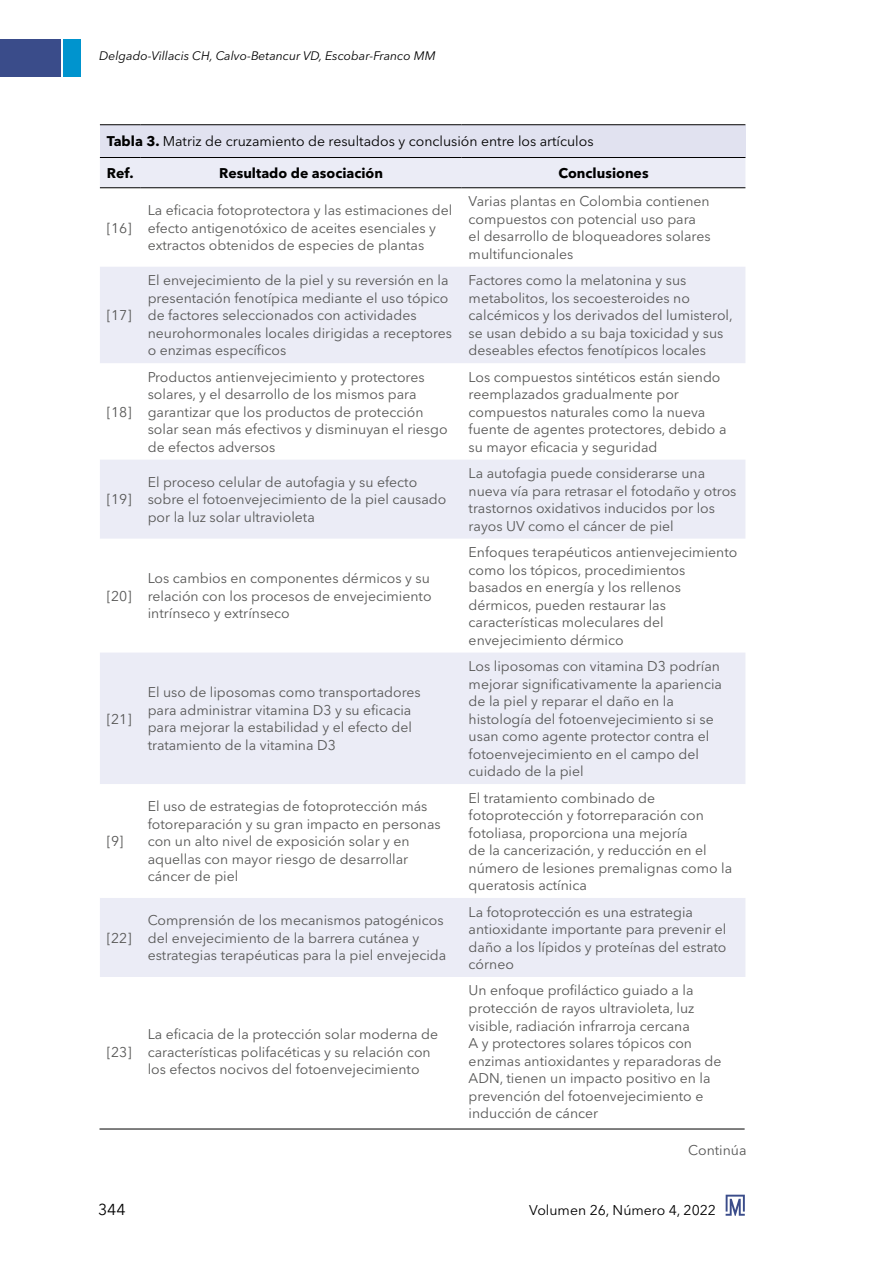
<style>
.page{position:relative;width:869px;height:1265px;background:#fff}
.page>*{position:absolute;margin:0;border:0;box-sizing:border-box;transform-origin:0 0}
.t1{font:15.75px "Avenir Next LT Pro";color:#000}
.t2{font:14px/17.5px "Avenir Next LT Pro";color:#575756}
.t3{font:14px "Avenir Next LT Pro";color:#000}
.t4{font:700 14px "Avenir Next LT Pro";color:#000}
.t5{font:italic 12.25px "Avenir Next LT Pro";color:#000}
.s1{font-weight:700}
</style>
<div class="page">
<div style="left:0;top:40px;width:61px;height:37px;background:#3a4c8a"></div>
<div style="left:63px;top:40px;width:17px;height:37px;background:#0094ce"></div>
<svg style="left:725px;top:1195px;width:19px;height:21px"></svg>
<div style="left:100px;top:125px;width:645px;height:33px;background:#e1e2f0"></div>
<svg style="left:100px;top:158px;width:645px;height:819px;fill:#ebecf6"></svg>
<hr style="left:100px;top:124px;width:41px;height:1px;background:#000">
<hr style="left:141px;top:124px;width:320px;height:1px;background:#000">
<hr style="left:461px;top:124px;width:284px;height:1px;background:#000">
<hr style="left:100px;top:157px;width:41px;height:1px;background:#000">
<hr style="left:141px;top:157px;width:320px;height:1px;background:#000">
<hr style="left:461px;top:157px;width:284px;height:1px;background:#000">
<hr style="left:100px;top:187px;width:41px;height:1px;background:#000">
<hr style="left:141px;top:187px;width:320px;height:1px;background:#000">
<hr style="left:461px;top:187px;width:284px;height:1px;background:#000">
<hr style="left:99px;top:1129px;width:645px;height:1px;background:#000">
<p class="t5" style="left:99px;top:48px;width:337px">Delgado-Villacis CH, Calvo-Betancur VD, Escobar-Franco MM</p>
<p class="t3" style="left:107px;top:133px;width:488px"><span class="s1">Tabla 3.</span> Matriz de cruzamiento de resultados y conclusión entre los artículos</p>
<p class="t4" style="left:107px;top:164px;width:28px">Ref.</p>
<p class="t4" style="left:219px;top:164px;width:165px">Resultado de asociación</p>
<p class="t4" style="left:558px;top:164px;width:92px">Conclusiones</p>
<p class="t2" style="left:107px;top:219px;width:26px">[16]</p>
<p class="t2" style="left:107px;top:307px;width:26px">[17]</p>
<p class="t2" style="left:107px;top:403px;width:26px">[18]</p>
<p class="t2" style="left:107px;top:491px;width:26px">[19]</p>
<p class="t2" style="left:107px;top:587px;width:26px">[20]</p>
<p class="t2" style="left:107px;top:710px;width:26px">[21]</p>
<p class="t2" style="left:107px;top:833px;width:18px">[9]</p>
<p class="t2" style="left:107px;top:929px;width:26px">[22]</p>
<p class="t2" style="left:107px;top:1043px;width:26px">[23]</p>
<p class="t2" style="left:148px;top:201px;width:306px">La eficacia fotoprotectora y las estimaciones del efecto antigenotóxico de aceites esenciales y extractos obtenidos de especies de plantas</p>
<p class="t2" style="left:468px;top:193px;width:243px">Varias plantas en Colombia contienen compuestos con potencial uso para el desarrollo de bloqueadores solares multifuncionales</p>
<p class="t2" style="left:148px;top:272px;width:306px">El envejecimiento de la piel y su reversión en la presentación fenotípica mediante el uso tópico de factores seleccionados con actividades neurohormonales locales dirigidas a receptores o enzimas específicos</p>
<p class="t2" style="left:468px;top:272px;width:265px">Factores como la melatonina y sus metabolitos, los secoesteroides no calcémicos y los derivados del lumisterol, se usan debido a su baja toxicidad y sus deseables efectos fenotípicos locales</p>
<p class="t2" style="left:148px;top:368px;width:301px">Productos antienvejecimiento y protectores solares, y el desarrollo de los mismos para garantizar que los productos de protección solar sean más efectivos y disminuyan el riesgo de efectos adversos</p>
<p class="t2" style="left:468px;top:368px;width:259px">Los compuestos sintéticos están siendo reemplazados gradualmente por compuestos naturales como la nueva fuente de agentes protectores, debido a su mayor eficacia y seguridad</p>
<p class="t2" style="left:148px;top:473px;width:300px">El proceso celular de autofagia y su efecto sobre el fotoenvejecimiento de la piel causado por la luz solar ultravioleta</p>
<p class="t2" style="left:468px;top:464px;width:269px">La autofagia puede considerarse una nueva vía para retrasar el fotodaño y otros trastornos oxidativos inducidos por los rayos UV como el cáncer de piel</p>
<p class="t2" style="left:148px;top:570px;width:285px">Los cambios en componentes dérmicos y su relación con los procesos de envejecimiento intrínseco y extrínseco</p>
<p class="t2" style="left:148px;top:684px;width:274px">El uso de liposomas como transportadores para administrar vitamina D3 y su eficacia para mejorar la estabilidad y el efecto del tratamiento de la vitamina D3</p>
<p class="t2" style="left:468px;top:543px;width:270px">Enfoques terapéuticos antienvejecimiento como los tópicos, procedimientos basados en energía y los rellenos dérmicos, pueden restaurar las características moleculares del envejecimiento dérmico</p>
<p class="t2" style="left:468px;top:657px;width:255px">Los liposomas con vitamina D3 podrían mejorar significativamente la apariencia de la piel y reparar el daño en la histología del fotoenvejecimiento si se usan como agente protector contra el fotoenvejecimiento en el campo del cuidado de la piel</p>
<p class="t2" style="left:148px;top:798px;width:294px">El uso de estrategias de fotoprotección más fotoreparación y su gran impacto en personas con un alto nivel de exposición solar y en aquellas con mayor riesgo de desarrollar cáncer de piel</p>
<p class="t2" style="left:468px;top:789px;width:265px">El tratamiento combinado de fotoprotección y fotorreparación con fotoliasa, proporciona una mejoría<br>de la cancerización, y reducción en el número de lesiones premalignas como la queratosis actínica</p>
<p class="t2" style="left:148px;top:912px;width:300px">Comprensión de los mecanismos patogénicos del envejecimiento de la barrera cutánea y estrategias terapéuticas para la piel envejecida</p>
<p class="t2" style="left:468px;top:903px;width:259px">La fotoprotección es una estrategia antioxidante importante para prevenir el daño a los lípidos y proteínas del estrato córneo</p>
<p class="t2" style="left:148px;top:1026px;width:292px">La eficacia de la protección solar moderna de características polifacéticas y su relación con los efectos nocivos del fotoenvejecimiento</p>
<p class="t2" style="left:468px;top:982px;width:254px">Un enfoque profiláctico guiado a la protección de rayos ultravioleta, luz visible, radiación infrarroja cercana<br>A y protectores solares tópicos con enzimas antioxidantes y reparadoras de ADN, tienen un impacto positivo en la prevención del fotoenvejecimiento e inducción de cáncer</p>
<p class="t2" style="left:687px;top:1141px;width:60px">Continúa</p>
<p class="t1" style="left:98px;top:1200px;width:29px">344</p>
<p class="t3" style="left:529px;top:1202px;width:188px">Volumen 26, Número 4, 2022</p>
</div>
